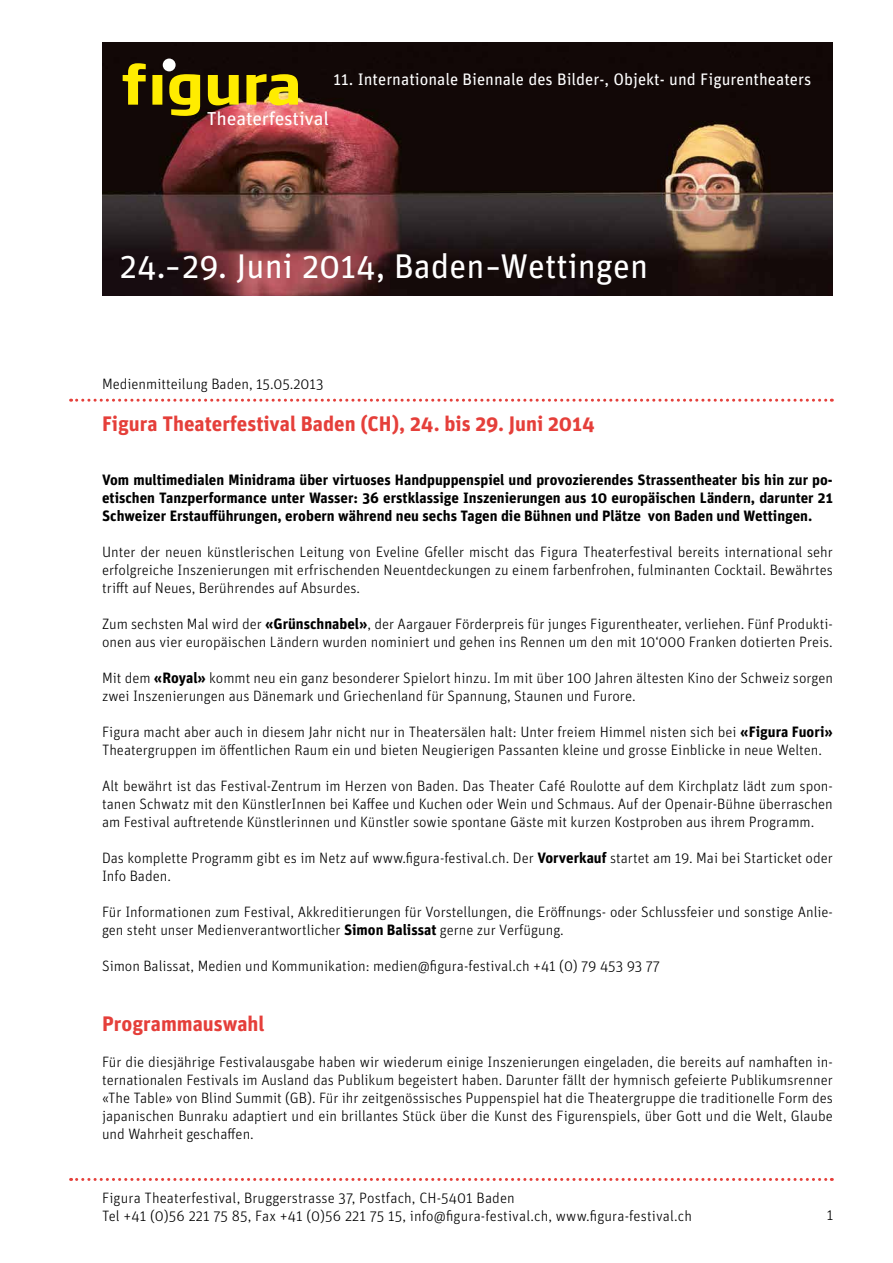
<style>
.page{position:relative;width:893px;height:1263px;background:#fff}
.page>*{position:absolute;margin:0;border:0;box-sizing:border-box;transform-origin:0 0}
.t1{font:34.2px "Unit";color:#fff}
.t2{font:700 21px "Unit";color:#e53f3a}
.t3{font:18.75px "Unit";letter-spacing:-.01em;color:#fff;scale:1.06 1}
.t4{font:16.65px "Unit";color:#fff}
.t5{font:300 15px/18px "Unit";color:#000}
.t6{font:700 15px/18px "Unit";color:#000;text-align:justify}
.s1{font-weight:700}
</style>
<div class="page">
<svg style="left:71px;top:1178px;width:761px;height:3px"></svg>
<svg style="left:71px;top:399px;width:761px;height:3px"></svg>
<img style="left:102px;top:43px;width:731px;height:252px">
<svg style="left:123px;top:63px;width:175px;height:53px;background:#806811"></svg>
<div style="left:163px;top:59px;width:13px;height:12px;background:#fff;border-radius:50%"></div>
<p class="t4" style="left:334px;top:69px;width:479px">11. Internationale Biennale des Bilder-, Objekt- und Figurentheaters</p>
<p class="t3" style="left:207px;top:107px;width:117px">Theaterfestival</p>
<h1 class="t1" style="left:120px;top:245px;width:530px">24.–29. Juni 2014, Baden–Wettingen</h1>
<p class="t5" style="left:102px;top:374px;width:223px">Medienmitteilung Baden, 15.05.2013</p>
<h2 class="t2" style="left:102px;top:411px;width:494px">Figura Theaterfestival Baden (CH), 24. bis 29. Juni 2014</h2>
<p class="t6" style="left:102px;top:470px;width:732px">Vom multimedialen Minidrama über virtuoses Handpuppenspiel und provozierendes Strassentheater bis hin zur po&shy;etischen Tanzperformance unter Wasser: 36 erstklassige Inszenierungen aus 10 europäischen Ländern, darunter 21<br>Schweizer Erstaufführungen, erobern während neu sechs Tagen die Bühnen und Plätze von Baden und Wettingen.</p>
<p class="t5" style="left:102px;top:542px;width:732px;text-align:justify">Unter der neuen künstlerischen Leitung von Eveline Gfeller mischt das Figura Theaterfestival bereits international sehr erfolgreiche Inszenierungen mit erfrischenden Neuentdeckungen zu einem farbenfrohen, fulminanten Cocktail. Bewährtes trifft auf Neues, Berührendes auf Absurdes.</p>
<p class="t5" style="left:102px;top:614px;width:732px">Zum sechsten Mal wird der <span class="s1">«Grünschnabel»</span>, der Aargauer Förderpreis für junges Figurentheater, verliehen. Fünf Produkti&shy;onen aus vier europäischen Ländern wurden nominiert und gehen ins Rennen um den mit 10‘000 Franken dotierten Preis.</p>
<p class="t5" style="left:102px;top:668px;width:732px">Mit dem <span class="s1">«Royal»</span> kommt neu ein ganz besonderer Spielort hinzu. Im mit über 100 Jahren ältesten Kino der Schweiz sorgen zwei Inszenierungen aus Dänemark und Griechenland für Spannung, Staunen und Furore.</p>
<p class="t5" style="left:102px;top:722px;width:732px">Figura macht aber auch in diesem Jahr nicht nur in Theatersälen halt: Unter freiem Himmel nisten sich bei <span class="s1">«Figura Fuori»<br></span>Theatergruppen im öffentlichen Raum ein und bieten Neugierigen Passanten kleine und grosse Einblicke in neue Welten.</p>
<p class="t5" style="left:102px;top:776px;width:732px;text-align:justify">Alt bewährt ist das Festival-Zentrum im Herzen von Baden. Das Theater Café Roulotte auf dem Kirchplatz lädt zum spon&shy;tanen Schwatz mit den KünstlerInnen bei Kaffee und Kuchen oder Wein und Schmaus. Auf der Openair-Bühne überraschen am Festival auftretende Künstlerinnen und Künstler sowie spontane Gäste mit kurzen Kostproben aus ihrem Programm.</p>
<p class="t5" style="left:102px;top:848px;width:732px">Das komplette Programm gibt es im Netz auf www.figura-festival.ch. Der <span class="s1">Vorverkauf</span> startet am 19. Mai bei Starticket oder<br>Info Baden.</p>
<p class="t5" style="left:102px;top:902px;width:732px">Für Informationen zum Festival, Akkreditierungen für Vorstellungen, die Eröffnungs- oder Schlussfeier und sonstige Anlie&shy;gen steht unser Medienverantwortlicher <span class="s1">Simon Balissat</span> gerne zur Verfügung.</p>
<p class="t5" style="left:102px;top:956px;width:560px">Simon Balissat, Medien und Kommunikation: medien@figura-festival.ch +41 (0) 79 453 93 77</p>
<h2 class="t2" style="left:102px;top:1011px;width:164px">Programmauswahl</h2>
<p class="t5" style="left:102px;top:1052px;width:732px;text-align:justify">Für die diesjährige Festivalausgabe haben wir wiederum einige Inszenierungen eingeladen, die bereits auf namhaften in&shy;ternationalen Festivals im Ausland das Publikum begeistert haben. Darunter fällt der hymnisch gefeierte Publikumsrenner «The Table» von Blind Summit (GB). Für ihr zeitgenössisches Puppenspiel hat die Theatergruppe die traditionelle Form des japanischen Bunraku adaptiert und ein brillantes Stück über die Kunst des Figurenspiels, über Gott und die Welt, Glaube und Wahrheit geschaffen.</p>
<p class="t5" style="left:102px;top:1188px;width:591px">Figura Theaterfestival, Bruggerstrasse 37, Postfach, CH-5401 Baden<br>Tel +41 (0)56 221 75 85, Fax +41 (0)56 221 75 15, info@figura-festival.ch, www.figura-festival.ch</p>
<p class="t5" style="left:827px;top:1205px;width:8px">1</p>
</div>
